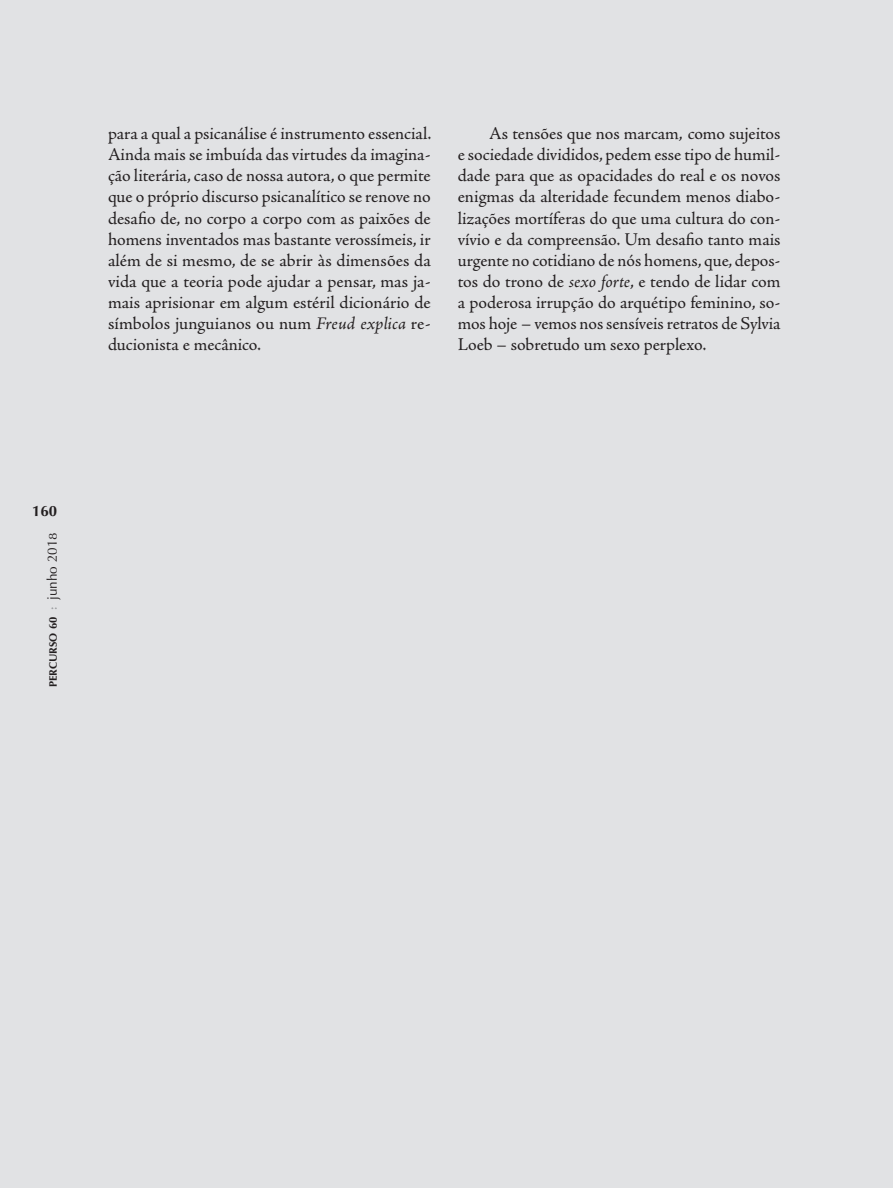
<style>
.page{position:relative;width:893px;height:1188px;background:#fff}
.page>*{position:absolute;margin:0;border:0;box-sizing:border-box;transform-origin:0 0}
.t1{font:18px/21.1px "Adobe Jenson Pro";color:#231f20;text-align:justify}
.t2{font:700 15px "Optima LT Std";color:#231f20}
.t3{font:10.8px "Optima LT Std Bold SC800";color:#231f20}
.s1{font-style:italic}
.s2{font-size:11.25px}
.s3{font-family:"Adobe Jenson Pro";font-size:13.5px;color:#939598}
.s4{font-family:"Optima LT Std";font-size:13.5px}
.s5{font-family:"Optima LT Std";font-size:11.55px}
</style>
<div class="page">
<div style="left:0;top:0;width:892px;height:1188px;background:#e1e2e4"></div>
<p class="t1" style="left:108px;top:123px;width:325px">para a qual a psicanálise é instrumento essencial.<br>Ainda mais se imbuída das virtudes da imagina&shy;ção literária, caso de nossa autora, o que permite que o próprio discurso psicanalítico se renove no desafio de, no corpo a corpo com as paixões de homens inventados mas bastante verossímeis, ir além de si mesmo, de se abrir às dimensões da vida que a teoria pode ajudar a pensar, mas ja&shy;mais aprisionar em algum estéril dicionário de símbolos junguianos ou num <span class="s1">Freud explica</span> re&shy;ducionista e mecânico.</p>
<p class="t1" style="left:458px;top:123px;width:324px;text-indent:32px">As tensões que nos marcam, como sujeitos e sociedade divididos, pedem esse tipo de humil&shy;dade para que as opacidades do real e os novos enigmas da alteridade fecundem menos diabo&shy;lizações mortíferas do que uma cultura do con&shy;vívio e da compreensão. Um desafio tanto mais urgente no cotidiano de nós homens, que, depos&shy;tos do trono de <span class="s1">sexo forte</span>, e tendo de lidar com a poderosa irrupção do arquétipo feminino, so&shy;mos hoje – vemos nos sensíveis retratos de Sylvia Loeb – sobretudo um sexo perplexo.</p>
<p class="t2" style="left:32px;top:502px;width:27px">160</p>
<p class="t3" style="left:47px;top:687px;width:156px;rotate:-90deg">percurso <span class="s2">60</span> <span class="s3">:</span> <span class="s4">junho 201</span><span class="s5">8</span></p>
</div>
